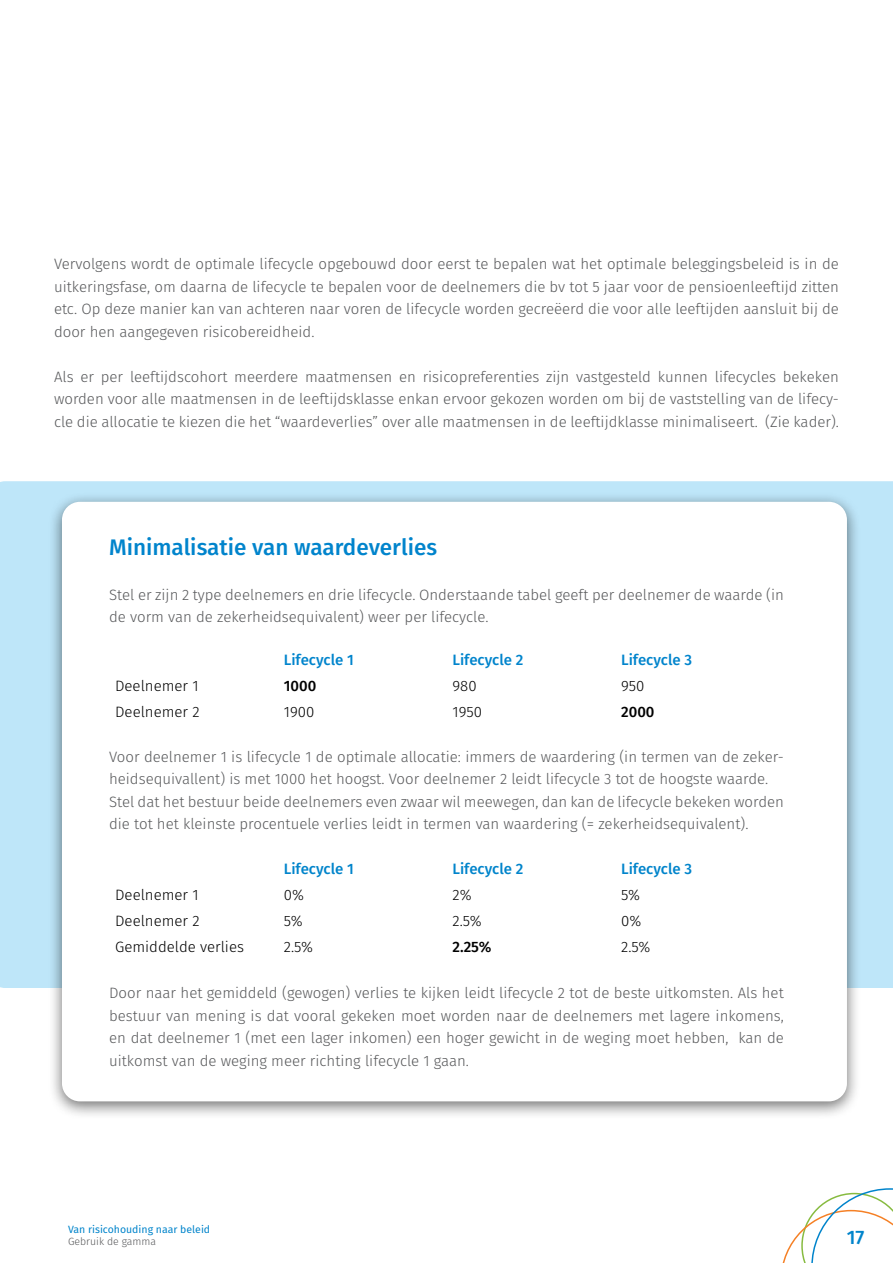
<style>
.page{position:relative;width:893px;height:1263px;background:#fff}
.page>*{position:absolute;margin:0;border:0;box-sizing:border-box;transform-origin:0 0}
.t1{font:500 22.5px "Fira Sans";color:#0084cc}
.t2{font:500 19.5px "Fira Sans";color:#0084cb}
.t3{font:300 15px/22.5px "Fira Sans";color:#58595b;text-align:justify}
.t4{font:300 15px "Fira Sans";color:#000}
.t5{font:500 15px "Fira Sans";color:#0084cc}
.t6{font:500 15px "Fira Sans";color:#0084cb}
.t7{font:500 15px "Fira Sans";color:#000}
.t8{font:10.5px "Fira Sans";color:#0084cb}
.t9{font:300 10.5px "Fira Sans";color:#58595b}
</style>
<div class="page">
<svg style="left:782px;top:1188px;width:111px;height:75px"></svg>
<div style="left:0;top:481px;width:893px;height:507px;background:#bee6f9"></div>
<div style="left:48px;top:492px;width:813px;height:628px;background:#000;opacity:.55"></div>
<div style="left:62px;top:502px;width:785px;height:599px;background:#fff;border-radius:18px"></div>
<p class="t3" style="left:54px;top:253px;width:786px">Vervolgens wordt de optimale lifecycle opgebouwd door eerst te bepalen wat het optimale beleggingsbeleid is in de uitkeringsfase, om daarna de lifecycle te bepalen voor de deelnemers die bv tot 5 jaar voor de pensioenleeftijd zitten etc. Op deze manier kan van achteren naar voren de lifecycle worden gecreëerd die voor alle leeftijden aansluit bij de door hen aangegeven risicobereidheid.</p>
<p class="t3" style="left:54px;top:365px;width:786px">Als er per leeftijdscohort meerdere maatmensen en risicopreferenties zijn vastgesteld kunnen lifecycles bekeken worden voor alle maatmensen in de leeftijdsklasse enkan ervoor gekozen worden om bij de vaststelling van de lifecy&shy;cle die allocatie te kiezen die het “waardeverlies” over alle maatmensen in de leeftijdklasse minimaliseert. (Zie kader).</p>
<h1 class="t1" style="left:109px;top:529px;width:329px">Minimalisatie van waardeverlies</h1>
<p class="t3" style="left:109px;top:583px;width:676px">Stel er zijn 2 type deelnemers en drie lifecycle. Onderstaande tabel geeft per deelnemer de waarde (in de vorm van de zekerheidsequivalent) weer per lifecycle.</p>
<p class="t5" style="left:284px;top:647px;width:72px">Lifecycle 1</p>
<p class="t5" style="left:452px;top:647px;width:72px">Lifecycle 2</p>
<p class="t5" style="left:621px;top:647px;width:72px">Lifecycle 3</p>
<p class="t4" style="left:115px;top:675px;width:85px">Deelnemer 1</p>
<p class="t7" style="left:284px;top:673px;width:34px">1000</p>
<p class="t4" style="left:452px;top:675px;width:26px">980</p>
<p class="t4" style="left:621px;top:675px;width:25px">950</p>
<p class="t4" style="left:115px;top:701px;width:86px">Deelnemer 2</p>
<p class="t4" style="left:284px;top:701px;width:32px">1900</p>
<p class="t4" style="left:452px;top:701px;width:31px">1950</p>
<p class="t7" style="left:621px;top:699px;width:35px">2000</p>
<p class="t3" style="left:109px;top:745px;width:676px;text-align:left">Voor deelnemer 1 is lifecycle 1 de optimale allocatie: immers de waardering (in termen van de zeker&shy;heidsequivallent) is met 1000 het hoogst. Voor deelnemer 2 leidt lifecycle 3 tot de hoogste waarde.<br>Stel dat het bestuur beide deelnemers even zwaar wil meewegen, dan kan de lifecycle bekeken worden die tot het kleinste procentuele verlies leidt in termen van waardering (= zekerheidsequivalent).</p>
<p class="t6" style="left:284px;top:856px;width:72px">Lifecycle 1</p>
<p class="t6" style="left:452px;top:856px;width:72px">Lifecycle 2</p>
<p class="t6" style="left:621px;top:856px;width:72px">Lifecycle 3</p>
<p class="t4" style="left:115px;top:884px;width:85px">Deelnemer 1</p>
<p class="t4" style="left:284px;top:884px;width:22px">0%</p>
<p class="t4" style="left:452px;top:884px;width:21px">2%</p>
<p class="t4" style="left:621px;top:884px;width:20px">5%</p>
<p class="t4" style="left:115px;top:910px;width:86px">Deelnemer 2</p>
<p class="t4" style="left:284px;top:910px;width:20px">5%</p>
<p class="t4" style="left:452px;top:910px;width:31px">2.5%</p>
<p class="t4" style="left:621px;top:910px;width:22px">0%</p>
<p class="t4" style="left:115px;top:936px;width:130px">Gemiddelde verlies</p>
<p class="t4" style="left:284px;top:936px;width:31px">2.5%</p>
<p class="t7" style="left:452px;top:934px;width:40px">2.25%</p>
<p class="t4" style="left:621px;top:936px;width:31px">2.5%</p>
<p class="t3" style="left:109px;top:981px;width:676px">Door naar het gemiddeld (gewogen) verlies te kijken leidt lifecycle 2 tot de beste uitkomsten. Als het bestuur van mening is dat vooral gekeken moet worden naar de deelnemers met lagere inkomens, en dat deelnemer 1 (met een lager inkomen) een hoger gewicht in de weging moet hebben, kan de uitkomst van de weging meer richting lifecycle 1 gaan.</p>
<p class="t8" style="left:68px;top:1221px;width:144px">Van risicohouding naar beleid</p>
<p class="t9" style="left:68px;top:1234px;width:90px">Gebruik de gamma</p>
<h2 class="t2" style="left:847px;top:1221px;width:19px">17</h2>
</div>
